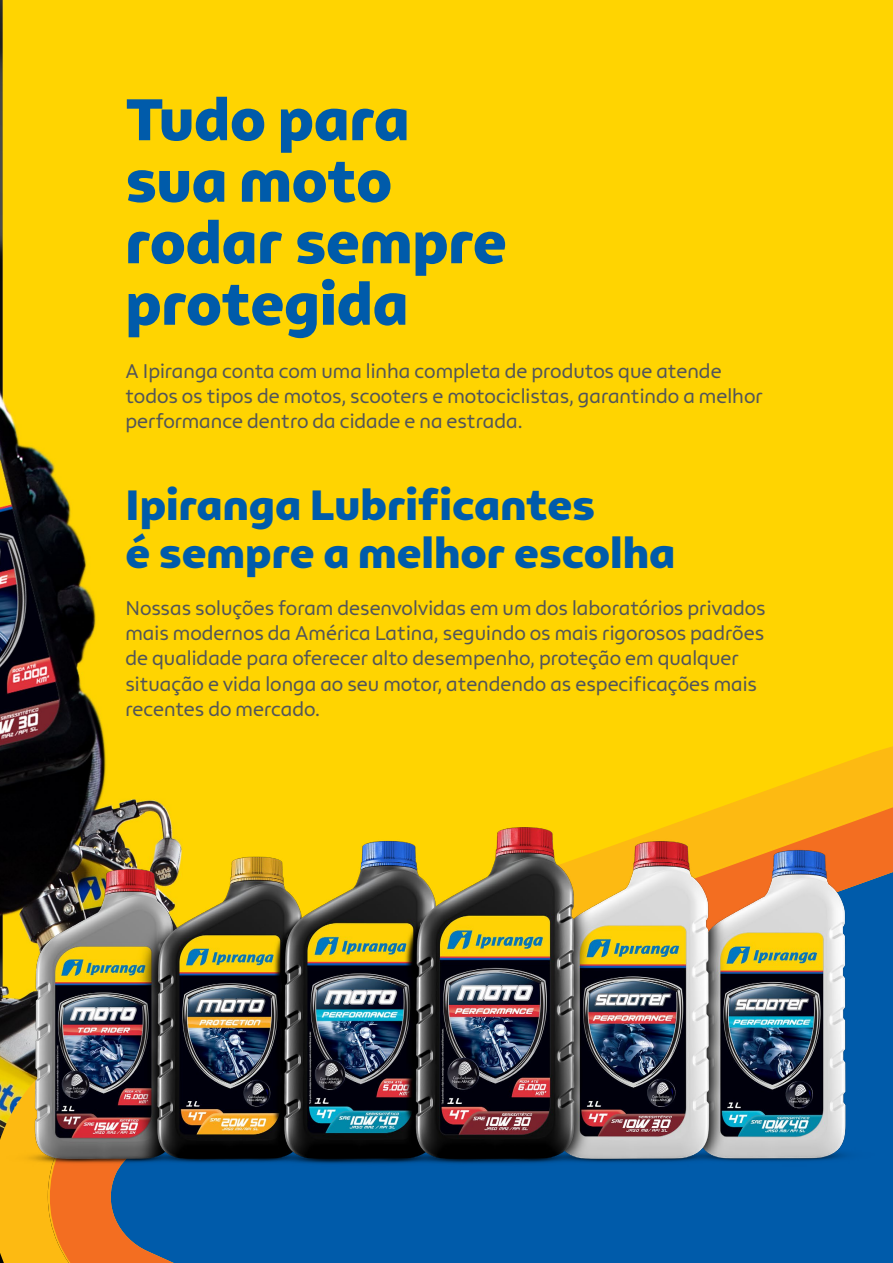
<style>
.page{position:relative;width:893px;height:1263px;background:#fff}
.page>*{position:absolute;margin:0;border:0;box-sizing:border-box;transform-origin:0 0}
.t1{font:800 61.5px/61.5px "Ipiranga Titulos";letter-spacing:-.005em;color:#005baa}
.t2{font:800 45px/48px "Ipiranga Titulos";color:#005baa}
.t3{font:21px/25.2px "Ipiranga Titulos";color:#525559}
</style>
<div class="page">
<div style="left:0;top:0;width:893px;height:738px;background:#ffd401"></div>
<svg style="left:0;top:738px;width:893px;height:525px;background:#dbb306"></svg>
<svg style="left:50px;top:796px;width:843px;height:467px;background:#47737b"></svg>
<img style="left:6px;top:827px;width:868px;height:340px">
<h1 class="t1" style="left:125px;top:88px;width:383px">Tudo para sua moto rodar sempre protegida</h1>
<p class="t3" style="left:125px;top:358px;width:639px">A Ipiranga conta com uma linha completa de produtos que atende todos os tipos de motos, scooters e motociclistas, garantindo a melhor performance dentro da cidade e na estrada.</p>
<h2 class="t2" style="left:125px;top:480px;width:551px">Ipiranga Lubrificantes<br>é sempre a melhor escolha</h2>
<p class="t3" style="left:125px;top:595px;width:642px">Nossas soluções foram desenvolvidas em um dos laboratórios privados mais modernos da América Latina, seguindo os mais rigorosos padrões de qualidade para oferecer alto desempenho, proteção em qualquer situação e vida longa ao seu motor, atendendo as especificações mais recentes do mercado.</p>
</div>
